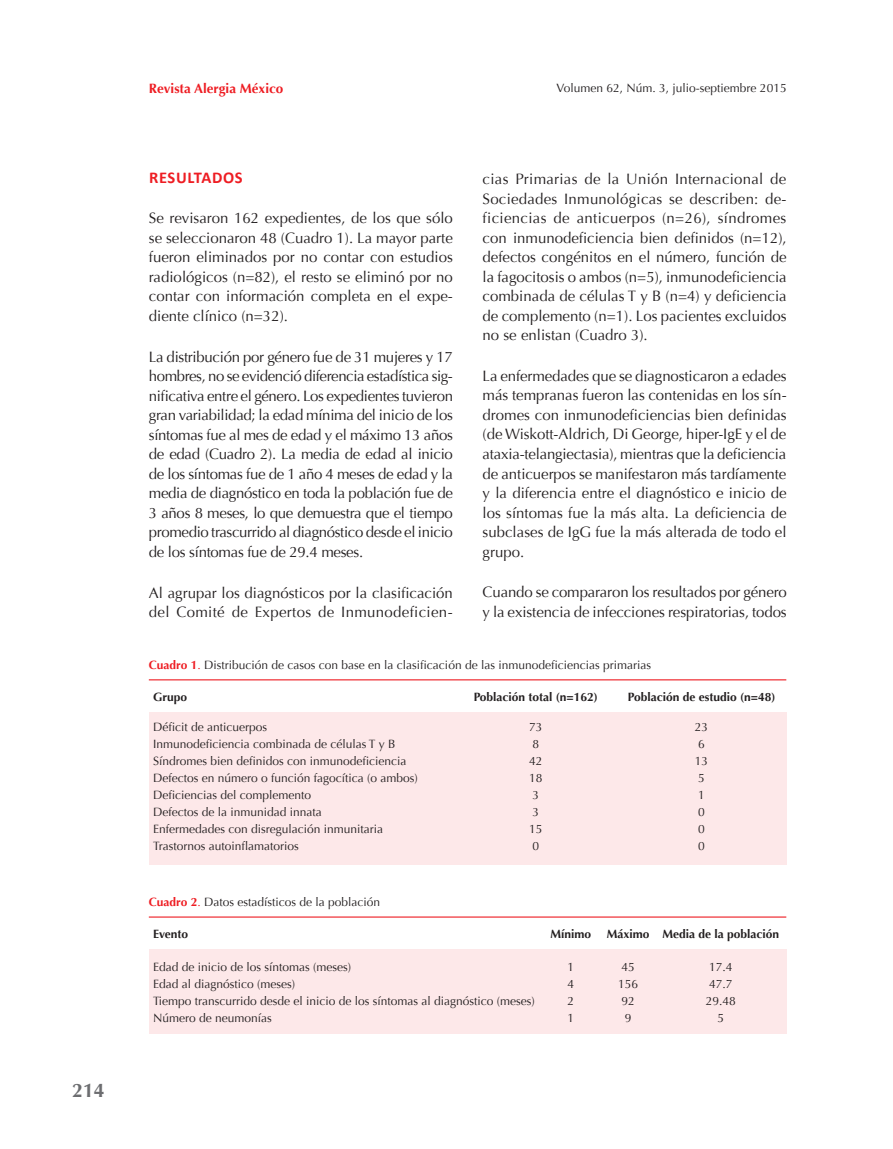
<style>
.page{position:relative;width:893px;height:1149px;background:#fff}
.page>*{position:absolute;margin:0;border:0;box-sizing:border-box;transform-origin:0 0}
.t1{font:700 19.5px "Optima";color:#6c6d70}
.t2{font:700 16.5px "Calibri";letter-spacing:.04em;color:#ee1d23}
.t3{font:15px/19.5px "Optima";color:#231f20;text-align:justify}
.t4{font:700 13.5px "Optima";color:#ee1d23}
.t5{font:12px "Optima";color:#231f20}
.t6{font:700 12px "Optima";color:#231f20}
.s1{font-weight:700;color:#ee1d23}
.s2{color:#ee1d23}
</style>
<div class="page">
<div style="left:149px;top:712px;width:637px;height:152px;background:#fde8e9"></div>
<div style="left:149px;top:949px;width:637px;height:84px;background:#fde8e9"></div>
<hr style="left:149px;top:679px;width:637px;height:1px;background:#ee1d23">
<hr style="left:149px;top:916px;width:637px;height:1px;background:#ee1d23">
<h1 class="t1" style="left:72px;top:1079px;width:34px">214</h1>
<p class="t4" style="left:149px;top:81px;width:136px">Revista Alergia México</p>
<p class="t5" style="left:557px;top:81px;width:232px">Volumen 62, Núm. 3, julio-septiembre 2015</p>
<p class="t2" style="left:149px;top:166px;width:95px">RESULTADOS</p>
<p class="t3" style="left:149px;top:209px;width:306px">Se revisaron 162 expedientes, de los que sólo se seleccionaron 48 (Cuadro 1). La mayor parte fueron eliminados por no contar con estudios radiológicos (n=82), el resto se eliminó por no contar con información completa en el expe&shy;diente clínico (n=32).</p>
<p class="t3" style="left:149px;top:347px;width:306px">La distribución por género fue de 31 mujeres y 17 hombres, no se evidenció diferencia estadística sig&shy;nificativa entre el género. Los expedientes tuvieron gran variabilidad; la edad mínima del inicio de los síntomas fue al mes de edad y el máximo 13 años de edad (Cuadro 2). La media de edad al inicio de los síntomas fue de 1 año 4 meses de edad y la media de diagnóstico en toda la población fue de 3 años 8 meses, lo que demuestra que el tiempo promedio trascurrido al diagnóstico desde el inicio de los síntomas fue de 29.4 meses.</p>
<p class="t3" style="left:149px;top:583px;width:306px">Al agrupar los diagnósticos por la clasificación del Comité de Expertos de Inmunodeficien-</p>
<p class="t3" style="left:483px;top:169px;width:306px">cias Primarias de la Unión Internacional de Sociedades Inmunológicas se describen: de&shy;ficiencias de anticuerpos (n=26), síndromes con inmunodeficiencia bien definidos (n=12), defectos congénitos en el número, función de la fagocitosis o ambos (n=5), inmunodeficiencia combinada de células T y B (n=4) y deficiencia de complemento (n=1). Los pacientes excluidos no se enlistan (Cuadro 3).</p>
<p class="t3" style="left:483px;top:366px;width:306px">La enfermedades que se diagnosticaron a edades más tempranas fueron las contenidas en los sín&shy;dromes con inmunodeficiencias bien definidas (de Wiskott-Aldrich, Di George, hiper-IgE y el de ataxia-telangiectasia), mientras que la deficiencia de anticuerpos se manifestaron más tardíamente y la diferencia entre el diagnóstico e inicio de los síntomas fue la más alta. La deficiencia de subclases de IgG fue la más alterada de todo el grupo.</p>
<p class="t3" style="left:483px;top:582px;width:306px">Cuando se compararon los resultados por género y la existencia de infecciones respiratorias, todos</p>
<p class="t5" style="left:149px;top:657px;width:504px"><span class="s1">Cuadro 1</span><span class="s2">.</span> Distribución de casos con base en la clasificación de las inmunodeficiencias primarias</p>
<p class="t6" style="left:153px;top:689px;width:36px">Grupo</p>
<p class="t6" style="left:474px;top:689px;width:126px">Población total (n=162)</p>
<p class="t6" style="left:628px;top:689px;width:149px">Población de estudio (n=48)</p>
<p class="t5" style="left:153px;top:720px;width:116px">Déficit de anticuerpos</p>
<p class="t5" style="left:529px;top:720px;width:15px">73</p>
<p class="t5" style="left:695px;top:720px;width:15px">23</p>
<p class="t5" style="left:153px;top:737px;width:244px">Inmunodeficiencia combinada de células T y B</p>
<p class="t5" style="left:532px;top:737px;width:8px">8</p>
<p class="t5" style="left:698px;top:737px;width:8px">6</p>
<p class="t5" style="left:153px;top:754px;width:255px">Síndromes bien definidos con inmunodeficiencia</p>
<p class="t5" style="left:529px;top:754px;width:15px">42</p>
<p class="t5" style="left:695px;top:754px;width:15px">13</p>
<p class="t5" style="left:153px;top:771px;width:266px">Defectos en número o función fagocítica (o ambos)</p>
<p class="t5" style="left:529px;top:771px;width:15px">18</p>
<p class="t5" style="left:698px;top:771px;width:8px">5</p>
<p class="t5" style="left:153px;top:788px;width:160px">Deficiencias del complemento</p>
<p class="t5" style="left:532px;top:788px;width:8px">3</p>
<p class="t5" style="left:698px;top:788px;width:8px">1</p>
<p class="t5" style="left:153px;top:805px;width:170px">Defectos de la inmunidad innata</p>
<p class="t5" style="left:532px;top:805px;width:8px">3</p>
<p class="t5" style="left:698px;top:805px;width:8px">0</p>
<p class="t5" style="left:153px;top:822px;width:232px">Enfermedades con disregulación inmunitaria</p>
<p class="t5" style="left:529px;top:822px;width:15px">15</p>
<p class="t5" style="left:698px;top:822px;width:8px">0</p>
<p class="t5" style="left:153px;top:839px;width:147px">Trastornos autoinflamatorios</p>
<p class="t5" style="left:532px;top:839px;width:8px">0</p>
<p class="t5" style="left:698px;top:839px;width:8px">0</p>
<p class="t5" style="left:149px;top:894px;width:233px"><span class="s1">Cuadro 2</span><span class="s2">.</span> Datos estadísticos de la población</p>
<p class="t6" style="left:153px;top:926px;width:37px">Evento</p>
<p class="t6" style="left:550px;top:926px;width:42px">Mínimo</p>
<p class="t6" style="left:607px;top:926px;width:174px">Máximo Media de la población</p>
<p class="t5" style="left:153px;top:959px;width:200px">Edad de inicio de los síntomas (meses)</p>
<p class="t5" style="left:567px;top:959px;width:8px">1</p>
<p class="t5" style="left:622px;top:959px;width:15px">45</p>
<p class="t5" style="left:709px;top:959px;width:25px">17.4</p>
<p class="t5" style="left:153px;top:976px;width:144px">Edad al diagnóstico (meses)</p>
<p class="t5" style="left:567px;top:976px;width:8px">4</p>
<p class="t5" style="left:618px;top:976px;width:22px">156</p>
<p class="t5" style="left:709px;top:976px;width:25px">47.7</p>
<p class="t5" style="left:153px;top:993px;width:383px">Tiempo transcurrido desde el inicio de los síntomas al diagnóstico (meses)</p>
<p class="t5" style="left:567px;top:993px;width:8px">2</p>
<p class="t5" style="left:622px;top:993px;width:15px">92</p>
<p class="t5" style="left:706px;top:993px;width:32px">29.48</p>
<p class="t5" style="left:153px;top:1010px;width:120px">Número de neumonías</p>
<p class="t5" style="left:567px;top:1010px;width:8px">1</p>
<p class="t5" style="left:625px;top:1010px;width:8px">9</p>
<p class="t5" style="left:717px;top:1010px;width:8px">5</p>
</div>
